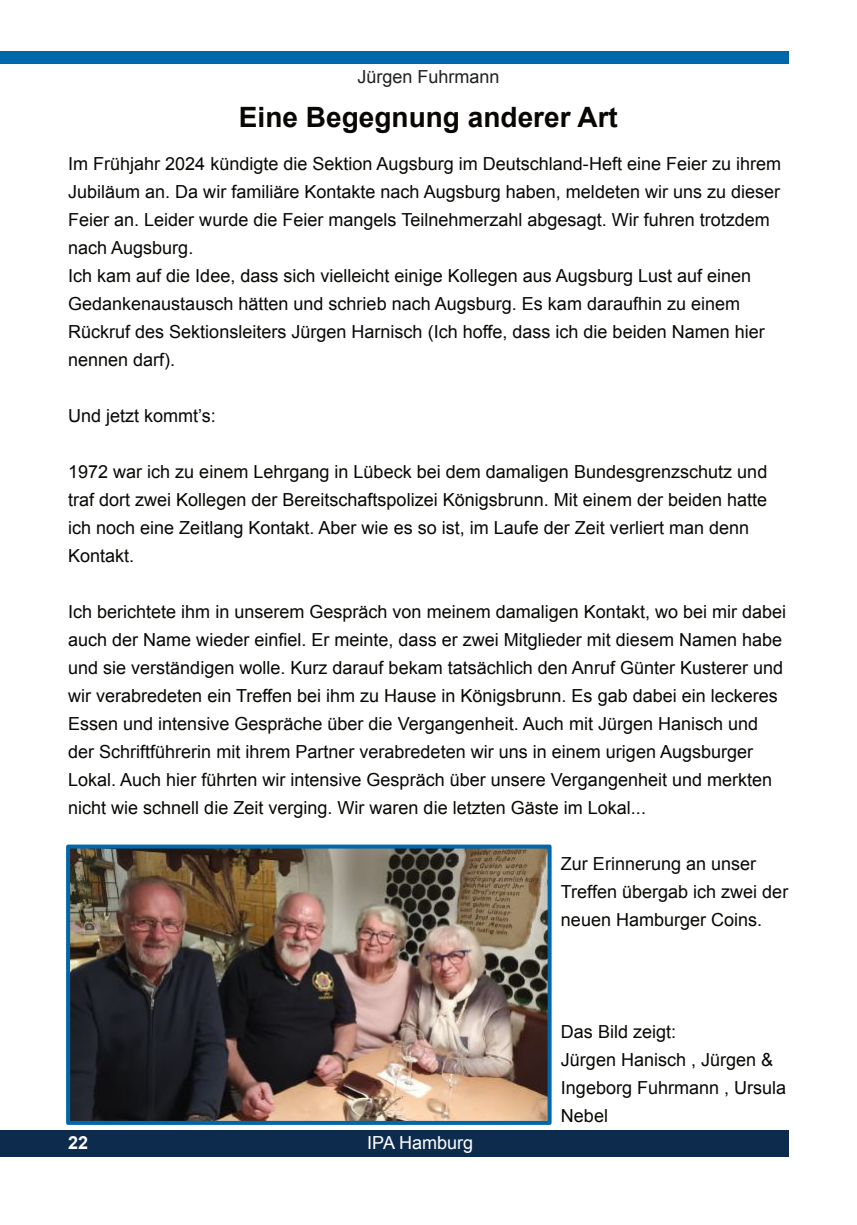
<style>
.page{position:relative;width:857px;height:1225px;background:#fff}
.page>*{position:absolute;margin:0;border:0;box-sizing:border-box;transform-origin:0 0}
.t1{font:700 28px "Arial";color:#080704}
.t2{font:18px/28px "Arial";color:#080704}
.t3{font:18px "Arial";color:#231f20}
.t4{font:18px "Arial";color:#fff}
.t5{font:700 18px "Arial";color:#fff}
</style>
<div class="page">
<div style="left:0;top:1130px;width:788px;height:27px;background:#0d2c4d"></div>
<div style="left:0;top:51px;width:788px;height:13px;background:#0067aa"></div>
<img style="left:71px;top:849px;width:475px;height:271px">
<div style="left:66px;top:844px;width:485px;height:281px;border:4px solid #0067aa"></div>
<p class="t3" style="left:357px;top:70px;width:144px">Jürgen Fuhrmann</p>
<h1 class="t1" style="left:239px;top:107px;width:380px">Eine Begegnung anderer Art</h1>
<p class="t2" style="left:68px;top:151px;width:714px">Im Frühjahr 2024 kündigte die Sektion Augsburg im Deutschland-Heft eine Feier zu ihrem Jubiläum an. Da wir familiäre Kontakte nach Augsburg haben, meldeten wir uns zu dieser Feier an. Leider wurde die Feier mangels Teilnehmerzahl abgesagt. Wir fuhren trotzdem nach Augsburg.<br>Ich kam auf die Idee, dass sich vielleicht einige Kollegen aus Augsburg Lust auf einen Gedankenaustausch hätten und schrieb nach Augsburg. Es kam daraufhin zu einem Rückruf des Sektionsleiters Jürgen Harnisch (Ich hoffe, dass ich die beiden Namen hier nennen darf).</p>
<p class="t2" style="left:68px;top:403px;width:149px">Und jetzt kommt’s:</p>
<p class="t2" style="left:68px;top:459px;width:700px">1972 war ich zu einem Lehrgang in Lübeck bei dem damaligen Bundesgrenzschutz und traf dort zwei Kollegen der Bereitschaftspolizei Königsbrunn. Mit einem der beiden hatte ich noch eine Zeitlang Kontakt. Aber wie es so ist, im Laufe der Zeit verliert man denn Kontakt.</p>
<p class="t2" style="left:68px;top:599px;width:719px">Ich berichtete ihm in unserem Gespräch von meinem damaligen Kontakt, wo bei mir dabei auch der Name wieder einfiel. Er meinte, dass er zwei Mitglieder mit diesem Namen habe und sie verständigen wolle. Kurz darauf bekam tatsächlich den Anruf Günter Kusterer und wir verabredeten ein Treffen bei ihm zu Hause in Königsbrunn. Es gab dabei ein leckeres Essen und intensive Gespräche über die Vergangenheit. Auch mit Jürgen Hanisch und der Schriftführerin mit ihrem Partner verabredeten wir uns in einem urigen Augsburger Lokal. Auch hier führten wir intensive Gespräch über unsere Vergangenheit und merkten nicht wie schnell die Zeit verging. Wir waren die letzten Gäste im Lokal...</p>
<p class="t2" style="left:560px;top:851px;width:229px">Zur Erinnerung an unser<br>Treffen übergab ich zwei der neuen Hamburger Coins.</p>
<p class="t5" style="left:68px;top:1136px;width:22px">22</p>
<p class="t4" style="left:367px;top:1136px;width:107px">IPA Hamburg</p>
<p class="t2" style="left:560px;top:1019px;width:227px">Das Bild zeigt:<br>Jürgen Hanisch , Jürgen &amp;<br>Ingeborg Fuhrmann , Ursula<br>Nebel</p>
</div>
